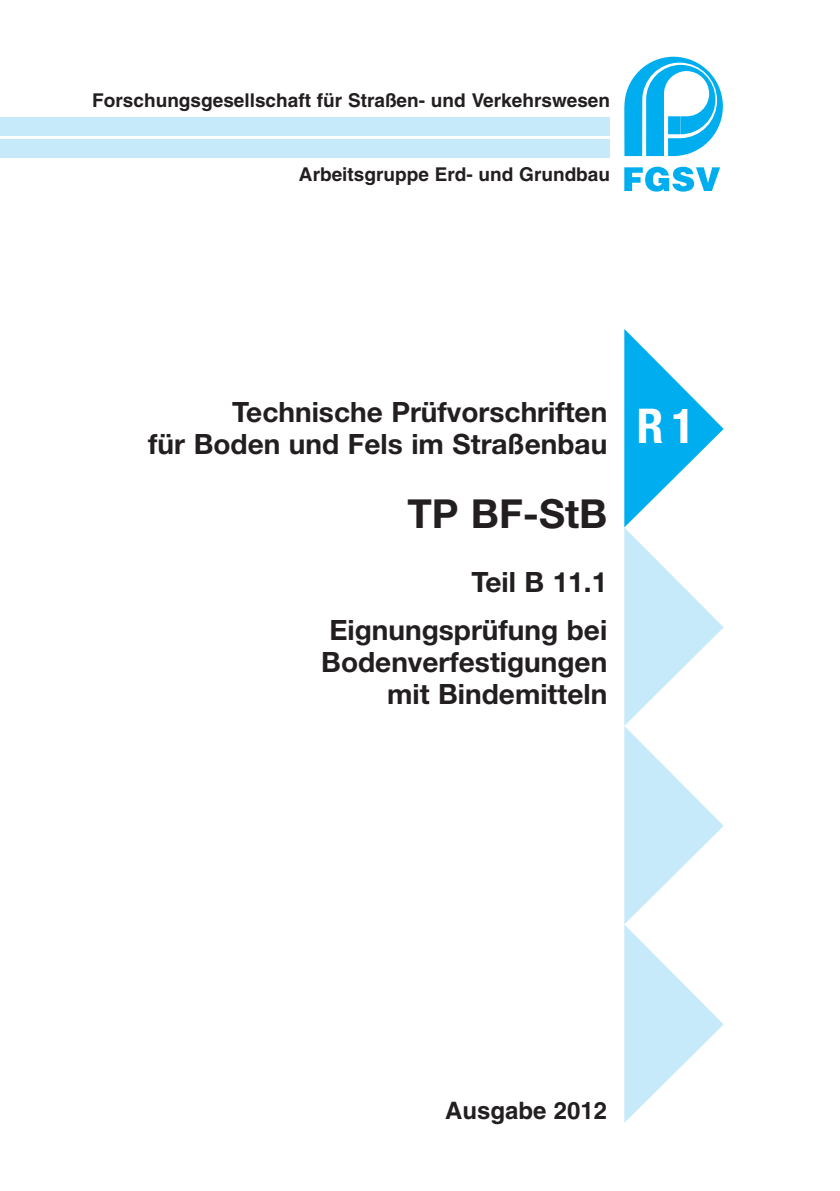
<style>
.page{position:relative;width:840px;height:1191px;background:#fff}
.page>*{position:absolute;margin:0;border:0;box-sizing:border-box;transform-origin:0 0}
.t1{font:700 condensed 48px "Helvetica Neue";color:#fff}
.t2{font:700 40px "Helvetica Neue";color:#231f20}
.t3{font:700 28px/32px "Helvetica Neue";color:#231f20;text-align:right}
.t4{font:700 24px "Helvetica";color:#231f20}
.t5{font:700 19px "Helvetica";color:#231f20}
</style>
<div class="page">
<div style="left:0;top:118px;width:609px;height:18px;background:#c6eafa"></div>
<div style="left:0;top:139px;width:609px;height:18px;background:#c6eafa"></div>
<svg style="left:624px;top:57px;width:98px;height:99px"></svg>
<svg style="left:624px;top:167px;width:95px;height:25px"></svg>
<svg style="left:624px;top:329px;width:99px;height:794px"></svg>
<p class="t5" style="left:92px;top:94px;width:519px">Forschungsgesellschaft für Straßen- und Verkehrswesen</p>
<p class="t5" style="left:299px;top:168px;width:312px">Arbeitsgruppe Erd- und Grundbau</p>
<p class="t3" style="left:148px;top:399px;width:460px">Technische Prüfvorschriften<br>für Boden und Fels im Straßenbau</p>
<h2 class="t2" style="left:407px;top:499px;width:201px">TP BF-StB</h2>
<p class="t3" style="left:329px;top:560px;width:279px;line-height:48px">Teil B 11.1<br>Eignungsprüfung bei</p>
<p class="t3" style="left:321px;top:648px;width:287px">Boden verfestigungen mit Bindemitteln</p>
<h1 class="t1" style="left:636px;top:398px;width:59px">R1</h1>
<p class="t4" style="left:445px;top:1101px;width:164px">Ausgabe 2012</p>
</div>
